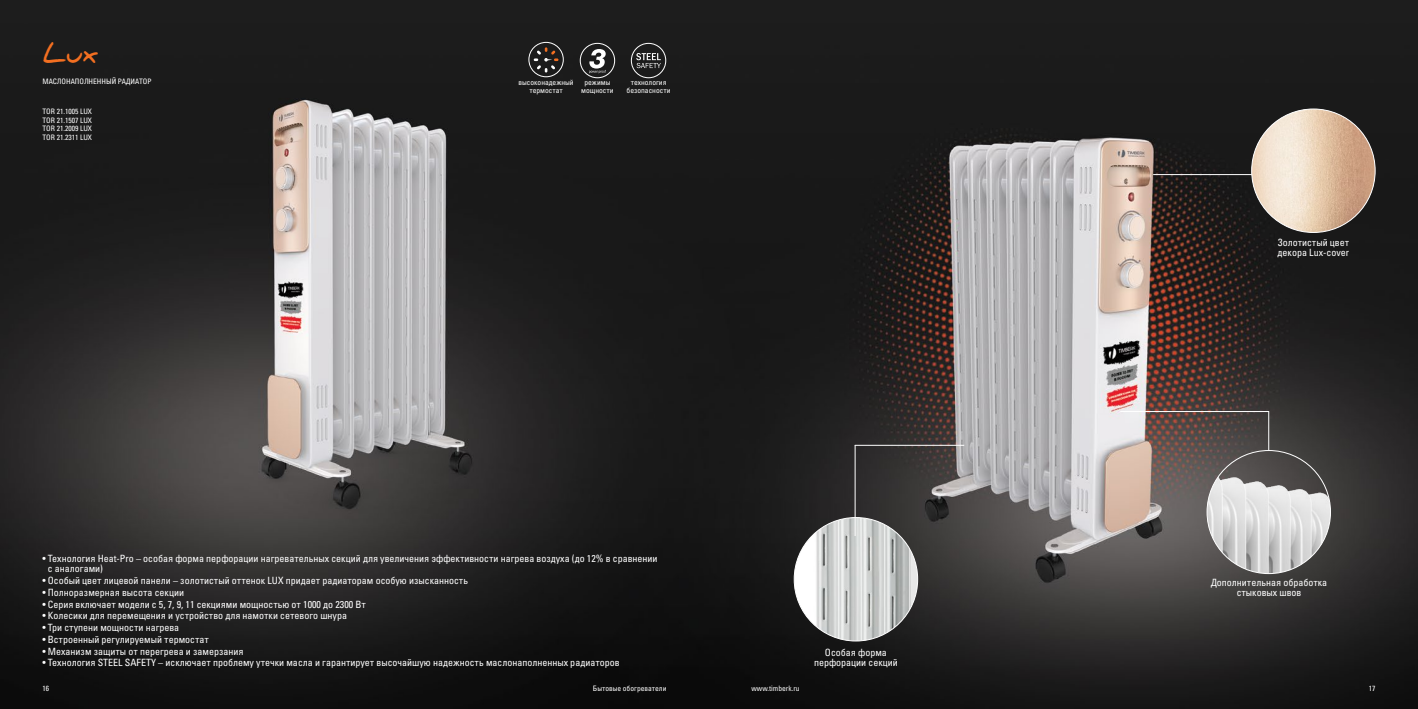
<style>
.page{position:relative;width:1418px;height:709px;background:#fff}
.page>*{position:absolute;margin:0;border:0;box-sizing:border-box;transform-origin:0 0}
.t1{font:700 25px "Daniel";color:#f36f21}
.t2{font:10px/10px "Partner Condensed";color:#fff}
.t3{font:7.5px/8.8px "Partner Condensed";color:#fff;text-align:center}
</style>
<div class="page">
<img style="left:0;top:0;width:1417px;height:709px">
<img style="left:794px;top:517px;width:123px;height:124px;border-radius:62px">
<div style="left:528px;top:42px;width:35px;height:35px;border:1px solid #fff;border-radius:50%"></div>
<div style="left:580px;top:43px;width:35px;height:35px;border:1px solid #fff;border-radius:50%"></div>
<svg style="left:589px;top:49px;width:17px;height:24px"></svg>
<svg style="left:533px;top:47px;width:25px;height:26px"></svg>
<svg style="left:636px;top:53px;width:25px;height:15px"></svg>
<div style="left:631px;top:43px;width:35px;height:35px;border:1px solid #fff;border-radius:50%"></div>
<hr style="left:854px;top:445px;width:1px;height:91px;background:#fff">
<hr style="left:854px;top:445px;width:110px;height:1px;background:#fff">
<hr style="left:1268px;top:411px;width:1px;height:39px;background:#fff">
<hr style="left:1120px;top:411px;width:148px;height:1px;background:#fff">
<hr style="left:1153px;top:174px;width:107px;height:1px;background:#fff">
<img style="left:1251px;top:109px;width:123px;height:123px;border-radius:62px">
<img style="left:1206px;top:450px;width:124px;height:123px;border-radius:62px">
<h1 class="t1" style="left:43px;top:39px;width:57px">Lux</h1>
<p class="t3" style="left:43px;top:77px;width:110px">МАСЛОНАПОЛНЕННЫЙ РАДИАТОР</p>
<p class="t3" style="left:43px;top:107px;width:51px;text-align:justify">TOR 21.1005 LUX TOR 21.1507 LUX TOR 21.2009 LUX TOR 21.2311 LUX</p>
<p class="t3" style="left:518px;top:79px;width:57px;line-height:7.5px">высоконадежный термостат</p>
<p class="t3" style="left:581px;top:79px;width:34px;line-height:7.5px">режимы мощности</p>
<p class="t3" style="left:626px;top:79px;width:45px;line-height:7.5px">технология безопасности</p>
<p class="t2" style="left:48px;top:554px;width:611px;text-indent:-5px">• Технология Heat-Pro – особая форма перфорации нагревательных секций для увеличения эффективности нагрева воздуха (до 12% в сравнении с аналогами)</p>
<p class="t2" style="left:43px;top:576px;width:427px">• Особый цвет лицевой панели – золотистый оттенок LUX придает радиаторам особую изысканность</p>
<p class="t2" style="left:43px;top:588px;width:143px">• Полноразмерная высота секции</p>
<p class="t2" style="left:43px;top:600px;width:325px">• Серия включает модели с 5, 7, 9, 11 секциями мощностью от 1000 до 2300 Вт</p>
<p class="t2" style="left:43px;top:611px;width:306px">• Колесики для перемещения и устройство для намотки сетевого шнура</p>
<p class="t2" style="left:43px;top:623px;width:138px">• Три ступени мощности нагрева</p>
<p class="t2" style="left:43px;top:635px;width:168px">• Встроенный регулируемый термостат</p>
<p class="t2" style="left:43px;top:647px;width:203px">• Механизм защиты от перегрева и замерзания</p>
<p class="t2" style="left:43px;top:658px;width:578px">• Технология STEEL SAFETY – исключает проблему утечки масла и гарантирует высочайшую надежность маслонаполненных радиаторов</p>
<p class="t2" style="left:814px;top:648px;width:85px;text-align:center">Особая форма перфорации секций</p>
<p class="t2" style="left:1277px;top:238px;width:73px">Золотистый цвет декора Lux-cover</p>
<p class="t2" style="left:1210px;top:578px;width:118px;text-align:center">Дополнительная обработка стыковых швов</p>
<p class="t3" style="left:43px;top:685px;width:8px">16</p>
<p class="t3" style="left:593px;top:685px;width:75px">Бытовые обогреватели</p>
<p class="t3" style="left:751px;top:685px;width:50px">www.timberk.ru</p>
<p class="t3" style="left:1368px;top:685px;width:8px">17</p>
</div>
